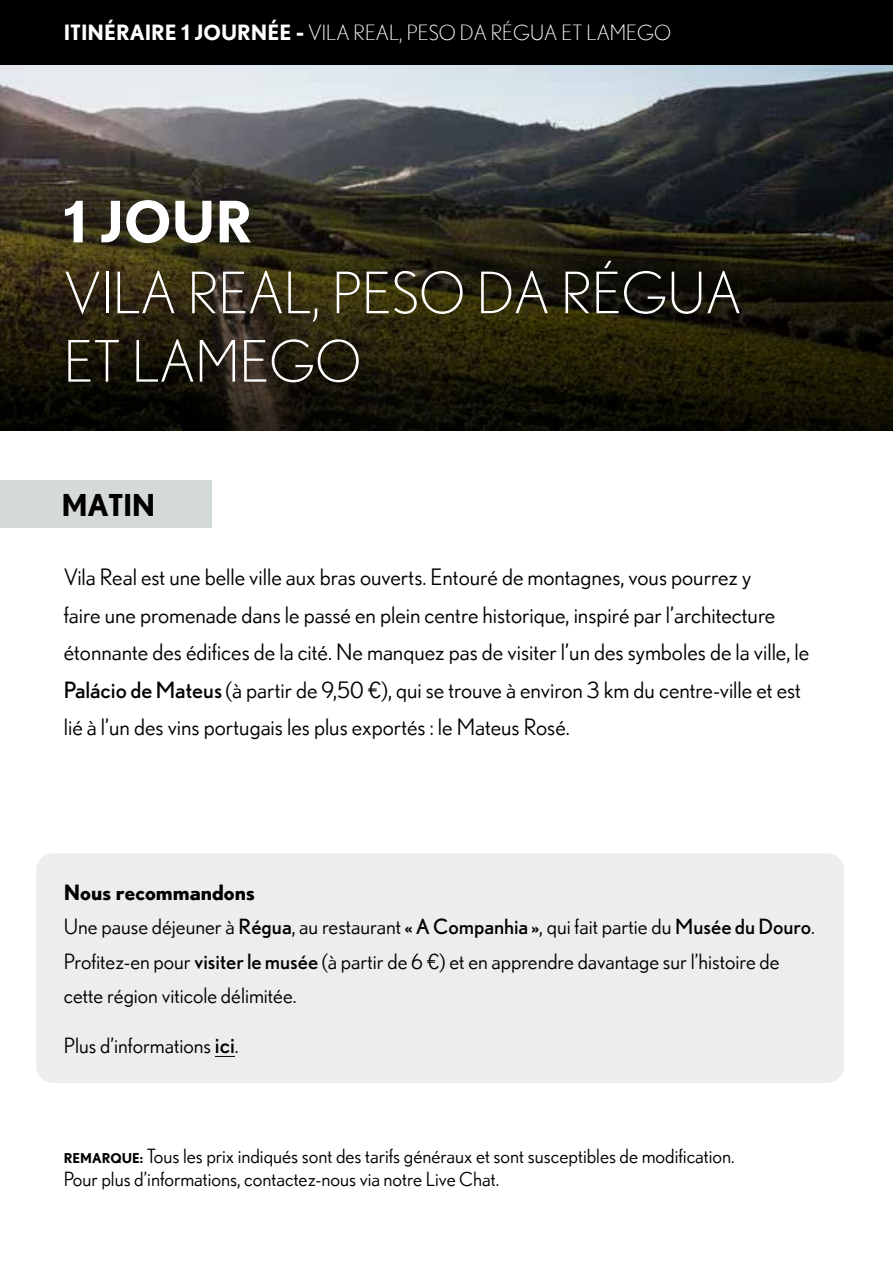
<style>
.page{position:relative;width:893px;height:1263px;background:#fff}
.page>*{position:absolute;margin:0;border:0;box-sizing:border-box;transform-origin:0 0}
.t1{font:300 57px/68.4px "Nobel";color:#fff}
.t2{font:700 57px "Nobel";color:#fff}
.t3{font:700 30px "Nobel";letter-spacing:-.02em;color:#000}
.t4{font:22.5px/37.5px "Nobel";color:#000}
.t5{font:21px/34.5px "Nobel";color:#000}
.t6{font:300 21px "Nobel";color:#fff}
.t7{font:19.5px/23.4px "Nobel";color:#000}
.s1{font-weight:700}
.s2{font-style:inherit}
.s3{font-size:22.5px}
.s4{font-weight:700;font-size:13.5px}
</style>
<div class="page">
<img style="left:0;top:64px;width:893px;height:124px">
<svg style="left:0;top:188px;width:893px;height:243px;background:#201d0d"></svg>
<div style="left:0;top:0;width:893px;height:64px;background:#000"></div>
<div style="left:0;top:480px;width:211px;height:47px;background:#d4d9d9"></div>
<div style="left:36px;top:853px;width:808px;height:230px;background:#ededed;border-radius:17px"></div>
<svg style="left:215px;top:1056px;width:20px;height:1px"></svg>
<p class="t6" style="left:64px;top:21px;width:609px"><span class="s1">ITINÉRAIRE 1 JOURNÉE -</span> VILA REAL, PESO DA RÉGUA ET LAMEGO</p>
<h1 class="t2" style="left:64px;top:189px;width:190px">1 JOUR</h1>
<h1 class="t1" style="left:64px;top:259px;width:679px">VILA REAL, PESO DA RÉGUA<br>ET LAMEGO</h1>
<h2 class="t3" style="left:62px;top:487px;width:95px">MATIN</h2>
<p class="t4" style="left:64px;top:558px;width:747px">Vila Real est une belle ville aux bras ouverts. Entouré de montagnes, vous pourrez y<br>faire une promenade dans le passé en plein centre historique, inspiré par l’architecture étonnante des édifices de la cité. Ne manquez pas de visiter l’un des symboles de la ville, le <span class="s2">Palácio de Mateus</span> (à partir de 9,50 €), qui se trouve à environ 3 km du centre-ville et est lié à l’un des vins portugais les plus exportés : le Mateus Rosé.</p>
<p class="t5" style="left:64px;top:875px;width:752px"><span class="s1">Nous recommandons<br></span>Une pause déjeuner à <span class="s2">Régua</span>, au restaurant <span class="s2">«A Companhia »</span>, qui fait partie du <span class="s2">Musée du Douro</span>.<br>Profitez-en pour <span class="s2">visiter le musée</span> (à partir de 6 €) et en apprendre davantage sur l’histoire de cette région viticole délimitée.</p>
<p class="t5" style="left:64px;top:1028px;width:176px">Plus d’informations <span class="s3">ici</span>.</p>
<p class="t7" style="left:64px;top:1144px;width:672px"><span class="s4">REMARQUE:</span> Tous les prix indiqués sont des tarifs généraux et sont susceptibles de modification.<br>Pour plus d’informations, contactez-nous via notre Live Chat.</p>
</div>
